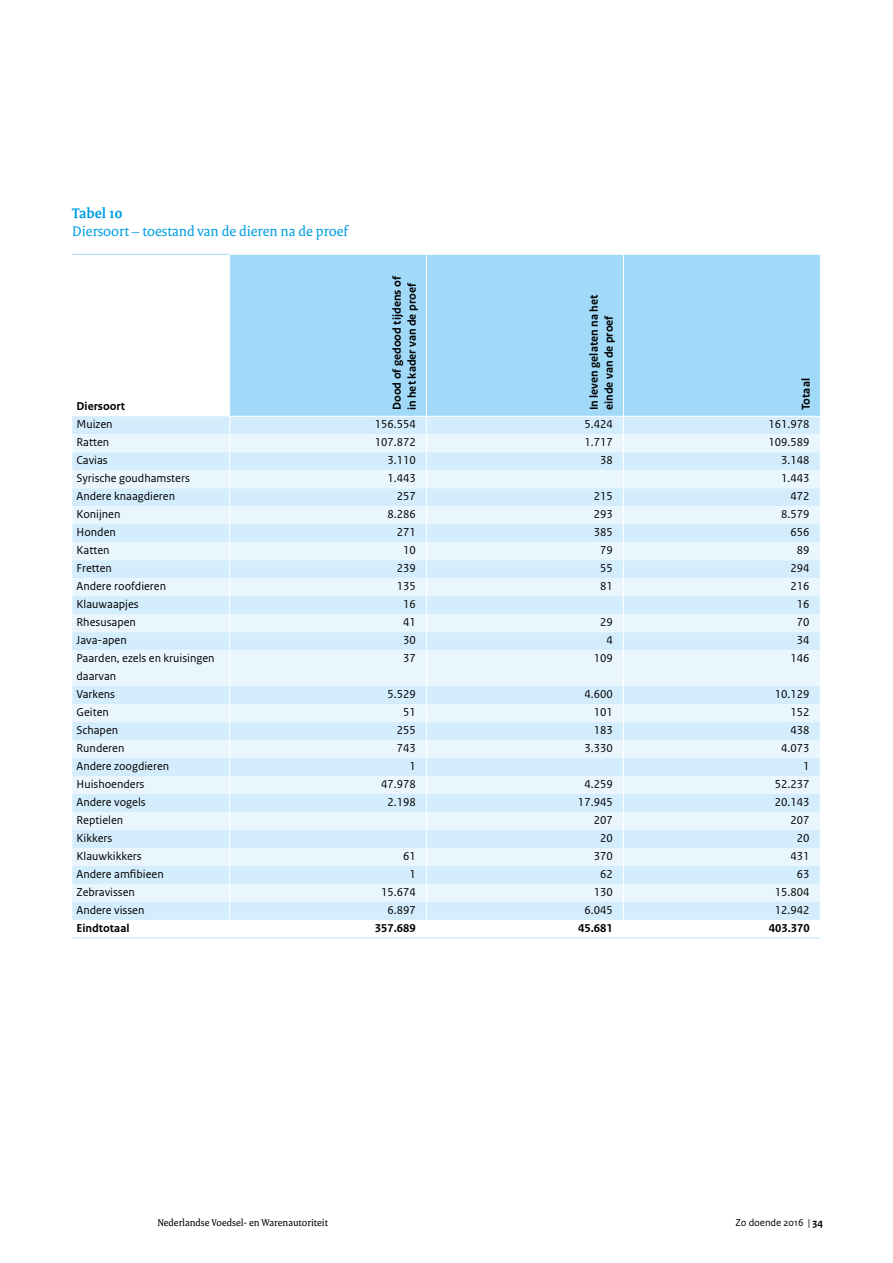
<style>
.page{position:relative;width:893px;height:1263px;background:#fff}
.page>*{position:absolute;margin:0;border:0;box-sizing:border-box;transform-origin:0 0}
._05_RO_Alineakop{font:15px "Rijksoverheid Serif";color:#009fe3}
._05_RO_Alineakop-2{font:700 15px "Rijksoverheid Serif";color:#009fe3}
._22_RO_Tabel_plat{font:12px/18px "Rijksoverheid Sans Text Regular 2";color:#000}
._23_RO_Tabel_kop{font:700 12px/15px "Rijksoverheid Sans Text";color:#000}
.t1{font:10.5px "Rijksoverheid Serif Regular 4";color:#000}
.t2{font:10.5px "Rijksoverheid Sans Text Regular 2";color:#000}
.s1{font-family:"Rijksoverheid Sans Text";font-weight:700}
</style>
<div class="page">
<div style="left:230px;top:255px;width:590px;height:161px;background:#a1daf8"></div>
<div style="left:72px;top:416px;width:748px;height:504px;background:#d4edfc"></div>
<svg style="left:72px;top:434px;width:748px;height:468px;background:#e0f1fd"></svg>
<hr style="left:426px;top:255px;width:1px;height:161px;background:#fff">
<hr style="left:623px;top:255px;width:1px;height:161px;background:#fff">
<svg style="left:229px;top:417px;width:1px;height:233px"></svg>
<svg style="left:426px;top:417px;width:1px;height:233px"></svg>
<svg style="left:623px;top:417px;width:1px;height:233px"></svg>
<hr style="left:229px;top:650px;width:1px;height:36px;background:#fff">
<hr style="left:426px;top:650px;width:1px;height:36px;background:#fff">
<hr style="left:623px;top:650px;width:1px;height:36px;background:#fff">
<svg style="left:229px;top:686px;width:1px;height:252px"></svg>
<svg style="left:426px;top:686px;width:1px;height:252px"></svg>
<svg style="left:623px;top:686px;width:1px;height:252px"></svg>
<hr style="left:72px;top:254px;width:157px;height:1px;background:#a1daf8">
<hr style="left:229px;top:416px;width:197px;height:1px;background:#fff">
<hr style="left:426px;top:416px;width:197px;height:1px;background:#fff">
<hr style="left:623px;top:416px;width:197px;height:1px;background:#fff">
<hr style="left:72px;top:938px;width:158px;height:1px;background:#bce4fa">
<hr style="left:230px;top:938px;width:196px;height:1px;background:#bce4fa">
<hr style="left:426px;top:938px;width:197px;height:1px;background:#bce4fa">
<hr style="left:623px;top:938px;width:198px;height:1px;background:#bce4fa">
<p class="_05_RO_Alineakop-2" style="left:72px;top:204px;width:52px">Tabel 10</p>
<p class="_05_RO_Alineakop" style="left:72px;top:222px;width:277px">Diersoort – toestand van de dieren na de proef</p>
<p class="_23_RO_Tabel_kop" style="left:77px;top:399px;width:50px">Diersoort</p>
<p class="_23_RO_Tabel_kop" style="left:390px;top:410px;width:136px;rotate:-90deg">Dood of gedood tijdens of in het kader van de proef</p>
<p class="_23_RO_Tabel_kop" style="left:587px;top:410px;width:117px;rotate:-90deg">In leven gelaten na het einde van de proef</p>
<p class="_23_RO_Tabel_kop" style="left:798px;top:410px;width:33px;rotate:-90deg">Totaal</p>
<p class="_22_RO_Tabel_plat" style="left:77px;top:415px;width:38px">Muizen</p>
<p class="_22_RO_Tabel_plat" style="left:375px;top:415px;width:43px">156.554</p>
<p class="_22_RO_Tabel_plat" style="left:584px;top:415px;width:30px">5.424</p>
<p class="_22_RO_Tabel_plat" style="left:768px;top:415px;width:43px">161.978</p>
<p class="_22_RO_Tabel_plat" style="left:77px;top:433px;width:34px">Ratten</p>
<p class="_22_RO_Tabel_plat" style="left:375px;top:433px;width:43px">107.872</p>
<p class="_22_RO_Tabel_plat" style="left:584px;top:433px;width:30px">1.717</p>
<p class="_22_RO_Tabel_plat" style="left:768px;top:433px;width:43px">109.589</p>
<p class="_22_RO_Tabel_plat" style="left:77px;top:451px;width:33px">Cavias</p>
<p class="_22_RO_Tabel_plat" style="left:387px;top:451px;width:30px">3.110</p>
<p class="_22_RO_Tabel_plat" style="left:600px;top:451px;width:14px">38</p>
<p class="_22_RO_Tabel_plat" style="left:781px;top:451px;width:30px">3.148</p>
<p class="_22_RO_Tabel_plat" style="left:77px;top:469px;width:115px">Syrische goudhamsters</p>
<p class="_22_RO_Tabel_plat" style="left:387px;top:469px;width:30px">1.443</p>
<p class="_22_RO_Tabel_plat" style="left:781px;top:469px;width:30px">1.443</p>
<p class="_22_RO_Tabel_plat" style="left:77px;top:487px;width:100px">Andere knaagdieren</p>
<p class="_22_RO_Tabel_plat" style="left:397px;top:487px;width:21px">257</p>
<p class="_22_RO_Tabel_plat" style="left:594px;top:487px;width:21px">215</p>
<p class="_22_RO_Tabel_plat" style="left:791px;top:487px;width:21px">472</p>
<p class="_22_RO_Tabel_plat" style="left:77px;top:505px;width:45px">Konijnen</p>
<p class="_22_RO_Tabel_plat" style="left:387px;top:505px;width:30px">8.286</p>
<p class="_22_RO_Tabel_plat" style="left:594px;top:505px;width:21px">293</p>
<p class="_22_RO_Tabel_plat" style="left:781px;top:505px;width:30px">8.579</p>
<p class="_22_RO_Tabel_plat" style="left:77px;top:523px;width:41px">Honden</p>
<p class="_22_RO_Tabel_plat" style="left:397px;top:523px;width:21px">271</p>
<p class="_22_RO_Tabel_plat" style="left:594px;top:523px;width:21px">385</p>
<p class="_22_RO_Tabel_plat" style="left:791px;top:523px;width:21px">656</p>
<p class="_22_RO_Tabel_plat" style="left:77px;top:541px;width:35px">Katten</p>
<p class="_22_RO_Tabel_plat" style="left:403px;top:541px;width:14px">10</p>
<p class="_22_RO_Tabel_plat" style="left:600px;top:541px;width:14px">79</p>
<p class="_22_RO_Tabel_plat" style="left:797px;top:541px;width:14px">89</p>
<p class="_22_RO_Tabel_plat" style="left:77px;top:559px;width:37px">Fretten</p>
<p class="_22_RO_Tabel_plat" style="left:397px;top:559px;width:21px">239</p>
<p class="_22_RO_Tabel_plat" style="left:600px;top:559px;width:14px">55</p>
<p class="_22_RO_Tabel_plat" style="left:791px;top:559px;width:21px">294</p>
<p class="_22_RO_Tabel_plat" style="left:77px;top:577px;width:91px">Andere roofdieren</p>
<p class="_22_RO_Tabel_plat" style="left:397px;top:577px;width:21px">135</p>
<p class="_22_RO_Tabel_plat" style="left:600px;top:577px;width:14px">81</p>
<p class="_22_RO_Tabel_plat" style="left:791px;top:577px;width:21px">216</p>
<p class="_22_RO_Tabel_plat" style="left:77px;top:595px;width:64px">Klauwaapjes</p>
<p class="_22_RO_Tabel_plat" style="left:403px;top:595px;width:14px">16</p>
<p class="_22_RO_Tabel_plat" style="left:797px;top:595px;width:14px">16</p>
<p class="_22_RO_Tabel_plat" style="left:77px;top:613px;width:61px">Rhesusapen</p>
<p class="_22_RO_Tabel_plat" style="left:403px;top:613px;width:14px">41</p>
<p class="_22_RO_Tabel_plat" style="left:600px;top:613px;width:14px">29</p>
<p class="_22_RO_Tabel_plat" style="left:797px;top:613px;width:14px">70</p>
<p class="_22_RO_Tabel_plat" style="left:77px;top:631px;width:52px">Java-apen</p>
<p class="_22_RO_Tabel_plat" style="left:403px;top:631px;width:14px">30</p>
<p class="_22_RO_Tabel_plat" style="left:606px;top:631px;width:8px">4</p>
<p class="_22_RO_Tabel_plat" style="left:797px;top:631px;width:14px">34</p>
<p class="_22_RO_Tabel_plat" style="left:77px;top:649px;width:140px">Paarden, ezels en kruisingen daarvan</p>
<p class="_22_RO_Tabel_plat" style="left:403px;top:649px;width:14px">37</p>
<p class="_22_RO_Tabel_plat" style="left:594px;top:649px;width:21px">109</p>
<p class="_22_RO_Tabel_plat" style="left:791px;top:649px;width:21px">146</p>
<p class="_22_RO_Tabel_plat" style="left:77px;top:685px;width:40px">Varkens</p>
<p class="_22_RO_Tabel_plat" style="left:387px;top:685px;width:30px">5.529</p>
<p class="_22_RO_Tabel_plat" style="left:584px;top:685px;width:30px">4.600</p>
<p class="_22_RO_Tabel_plat" style="left:775px;top:685px;width:36px">10.129</p>
<p class="_22_RO_Tabel_plat" style="left:77px;top:703px;width:34px">Geiten</p>
<p class="_22_RO_Tabel_plat" style="left:403px;top:703px;width:14px">51</p>
<p class="_22_RO_Tabel_plat" style="left:594px;top:703px;width:21px">101</p>
<p class="_22_RO_Tabel_plat" style="left:791px;top:703px;width:21px">152</p>
<p class="_22_RO_Tabel_plat" style="left:77px;top:721px;width:43px">Schapen</p>
<p class="_22_RO_Tabel_plat" style="left:397px;top:721px;width:21px">255</p>
<p class="_22_RO_Tabel_plat" style="left:594px;top:721px;width:21px">183</p>
<p class="_22_RO_Tabel_plat" style="left:791px;top:721px;width:21px">438</p>
<p class="_22_RO_Tabel_plat" style="left:77px;top:739px;width:49px">Runderen</p>
<p class="_22_RO_Tabel_plat" style="left:397px;top:739px;width:21px">743</p>
<p class="_22_RO_Tabel_plat" style="left:584px;top:739px;width:30px">3.330</p>
<p class="_22_RO_Tabel_plat" style="left:781px;top:739px;width:30px">4.073</p>
<p class="_22_RO_Tabel_plat" style="left:77px;top:757px;width:94px">Andere zoogdieren</p>
<p class="_22_RO_Tabel_plat" style="left:409px;top:757px;width:8px">1</p>
<p class="_22_RO_Tabel_plat" style="left:803px;top:757px;width:8px">1</p>
<p class="_22_RO_Tabel_plat" style="left:77px;top:775px;width:69px">Huishoenders</p>
<p class="_22_RO_Tabel_plat" style="left:381px;top:775px;width:36px">47.978</p>
<p class="_22_RO_Tabel_plat" style="left:584px;top:775px;width:30px">4.259</p>
<p class="_22_RO_Tabel_plat" style="left:775px;top:775px;width:36px">52.237</p>
<p class="_22_RO_Tabel_plat" style="left:77px;top:793px;width:71px">Andere vogels</p>
<p class="_22_RO_Tabel_plat" style="left:387px;top:793px;width:30px">2.198</p>
<p class="_22_RO_Tabel_plat" style="left:578px;top:793px;width:36px">17.945</p>
<p class="_22_RO_Tabel_plat" style="left:775px;top:793px;width:36px">20.143</p>
<p class="_22_RO_Tabel_plat" style="left:77px;top:811px;width:48px">Reptielen</p>
<p class="_22_RO_Tabel_plat" style="left:594px;top:811px;width:21px">207</p>
<p class="_22_RO_Tabel_plat" style="left:791px;top:811px;width:21px">207</p>
<p class="_22_RO_Tabel_plat" style="left:77px;top:829px;width:37px">Kikkers</p>
<p class="_22_RO_Tabel_plat" style="left:600px;top:829px;width:14px">20</p>
<p class="_22_RO_Tabel_plat" style="left:797px;top:829px;width:14px">20</p>
<p class="_22_RO_Tabel_plat" style="left:77px;top:847px;width:67px">Klauwkikkers</p>
<p class="_22_RO_Tabel_plat" style="left:403px;top:847px;width:14px">61</p>
<p class="_22_RO_Tabel_plat" style="left:594px;top:847px;width:21px">370</p>
<p class="_22_RO_Tabel_plat" style="left:791px;top:847px;width:21px">431</p>
<p class="_22_RO_Tabel_plat" style="left:77px;top:865px;width:89px">Andere amfibieen</p>
<p class="_22_RO_Tabel_plat" style="left:409px;top:865px;width:8px">1</p>
<p class="_22_RO_Tabel_plat" style="left:600px;top:865px;width:14px">62</p>
<p class="_22_RO_Tabel_plat" style="left:797px;top:865px;width:14px">63</p>
<p class="_22_RO_Tabel_plat" style="left:77px;top:883px;width:60px">Zebravissen</p>
<p class="_22_RO_Tabel_plat" style="left:381px;top:883px;width:36px">15.674</p>
<p class="_22_RO_Tabel_plat" style="left:594px;top:883px;width:21px">130</p>
<p class="_22_RO_Tabel_plat" style="left:775px;top:883px;width:36px">15.804</p>
<p class="_22_RO_Tabel_plat" style="left:77px;top:901px;width:69px">Andere vissen</p>
<p class="_22_RO_Tabel_plat" style="left:387px;top:901px;width:30px">6.897</p>
<p class="_22_RO_Tabel_plat" style="left:584px;top:901px;width:30px">6.045</p>
<p class="_22_RO_Tabel_plat" style="left:775px;top:901px;width:36px">12.942</p>
<p class="_23_RO_Tabel_kop" style="left:77px;top:921px;width:54px">Eindtotaal</p>
<p class="_23_RO_Tabel_kop" style="left:375px;top:921px;width:42px">357.689</p>
<p class="_23_RO_Tabel_kop" style="left:578px;top:921px;width:36px">45.681</p>
<p class="_23_RO_Tabel_kop" style="left:769px;top:921px;width:42px">403.370</p>
<p class="t1" style="left:157px;top:1216px;width:172px">Nederlandse Voedsel- en Warenautoriteit</p>
<p class="t2" style="left:735px;top:1216px;width:89px">Zo doende 2016 | <span class="s1">34</span></p>
</div>
